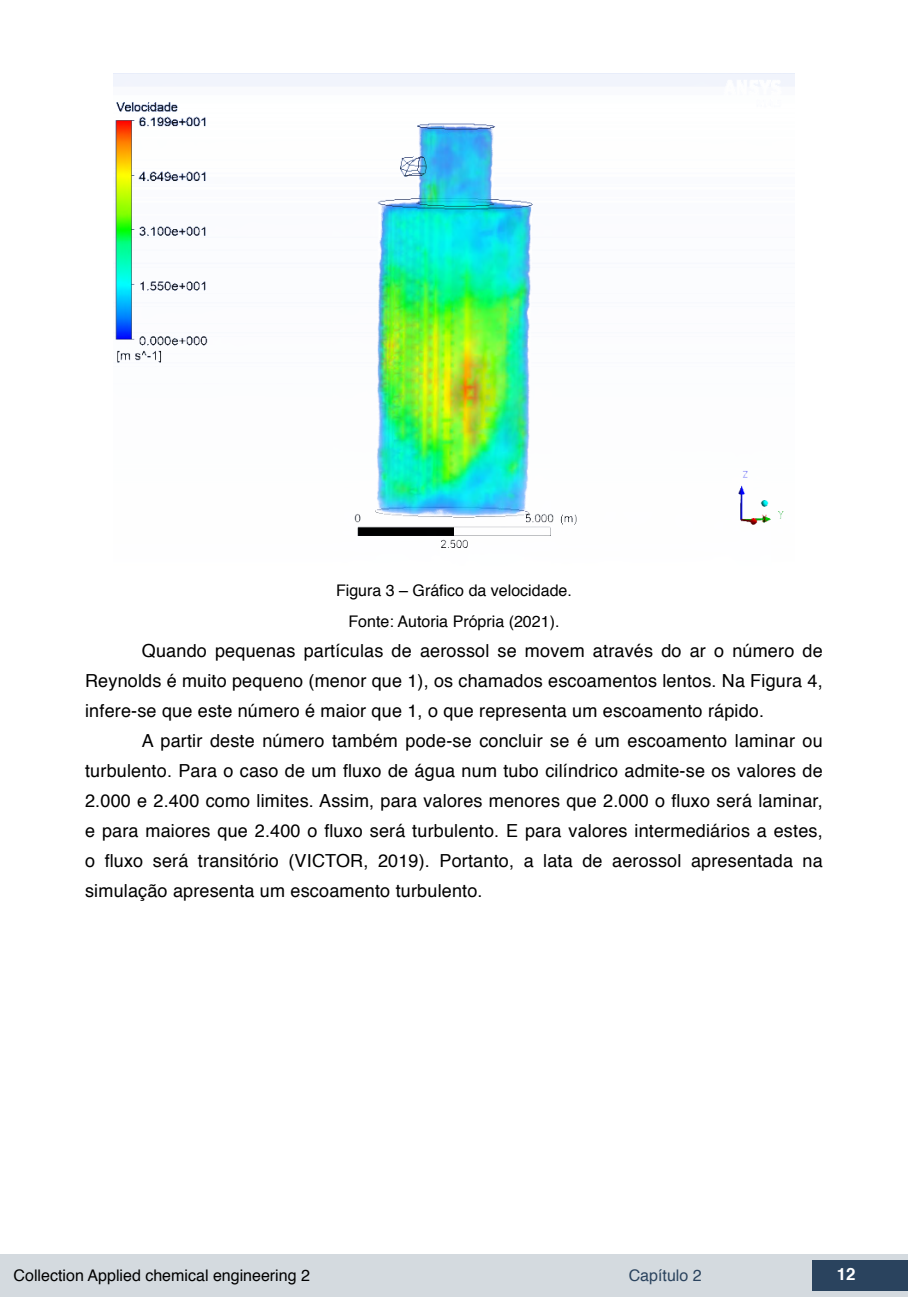
<style>
.page{position:relative;width:908px;height:1304px;background:#fff}
.page>*{position:absolute;margin:0;border:0;box-sizing:border-box;transform-origin:0 0}
.txt{font:18px/30px "Helvetica";letter-spacing:.01em;color:#000;text-align:justify}
.t1{font:700 16.8px "Helvetica";color:#fff}
.imagens_graf_tab{font:16px "Helvetica";color:#000}
.t2{font:16px "Helvetica";color:#2a435e}
</style>
<div class="page">
<div style="left:0;top:1254px;width:906px;height:43px;background:#d4dadf"></div>
<div style="left:812px;top:1261px;width:95px;height:30px;background:#2a435e"></div>
<img style="left:113px;top:74px;width:681px;height:474px">
<p class="imagens_graf_tab" style="left:336px;top:578px;width:237px">Figura 3 – Gráfico da velocidade.</p>
<p class="imagens_graf_tab" style="left:348px;top:609px;width:212px">Fonte: Autoria Própria (2021).</p>
<p class="txt" style="left:85px;top:636px;width:738px;text-indent:57px">Quando pequenas partículas de aerossol se movem através do ar o número de Reynolds é muito pequeno (menor que 1), os chamados escoamentos lentos. Na Figura 4, infere-se que este número é maior que 1, o que representa um escoamento rápido.</p>
<p class="txt" style="left:85px;top:726px;width:738px;text-indent:57px">A partir deste número também pode-se concluir se é um escoamento laminar ou turbulento. Para o caso de um fluxo de água num tubo cilíndrico admite-se os valores de 2.000 e 2.400 como limites. Assim, para valores menores que 2.000 o fluxo será laminar, e para maiores que 2.400 o fluxo será turbulento. E para valores intermediários a estes, o fluxo será transitório (VICTOR, 2019). Portanto, a lata de aerossol apresentada na simulação apresenta um escoamento turbulento.</p>
<p class="imagens_graf_tab" style="left:14px;top:1263px;width:298px">Collection Applied chemical engineering 2</p>
<p class="t2" style="left:628px;top:1263px;width:74px">Capítulo 2</p>
<p class="t1" style="left:836px;top:1261px;width:20px">12</p>
</div>
